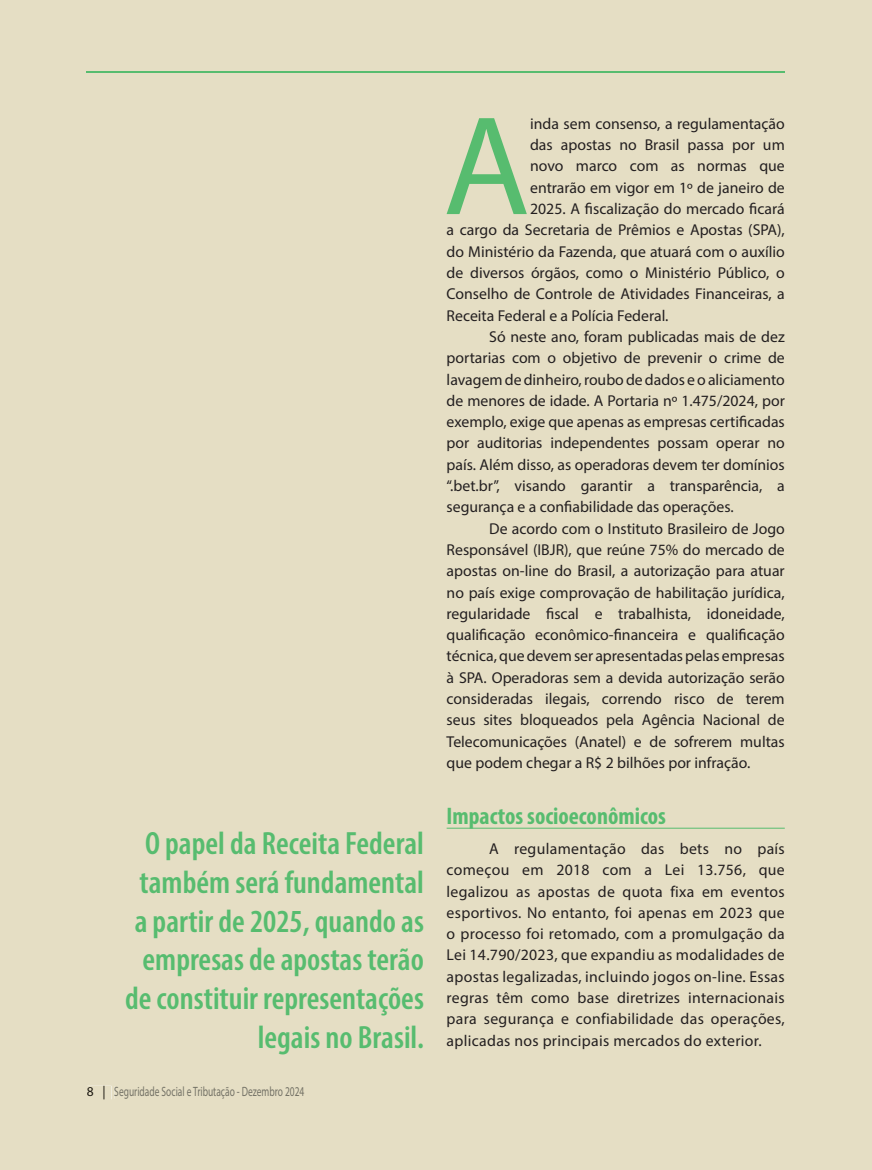
<style>
.page{position:relative;width:872px;height:1170px;background:#fff}
.page>*{position:absolute;margin:0;border:0;box-sizing:border-box;transform-origin:0 0}
.t1{font:142.2px "Myriad Pro";color:#57bc6f}
.t2{font:32.25px/38.7px "Myriad Variable Concept";color:#57bc6f;text-align:right}
.t3{font:700 condensed 24px "Myriad Pro";color:#57bc6f}
.t4{font:15.75px/21.3px "Myriad Pro";color:#231f20;text-align:justify}
.t5{font:13.5px "Myriad Pro";color:#808285;scale:.7 1}
.s1{color:#231f20}
</style>
<div class="page">
<div style="left:0;top:0;width:872px;height:1169px;background:#e5dec4"></div>
<div style="left:87px;top:1085px;width:24px;height:14px;background:#e5dec4"></div>
<div style="left:115px;top:1086px;width:189px;height:12px;background:#e5dec4"></div>
<hr style="left:87px;top:72px;width:698px;height:1px;background:#57bc6f">
<hr style="left:446px;top:827px;width:338px;height:1px;background:#57bc6f">
<h2 class="t2" style="left:125px;top:823px;width:300px">O papel da Receita Federal também será fundamental a partir de 2025, quando as empresas de apostas terão de constituir representações legais no Brasil.</h2>
<p class="t5" style="left:87px;top:1082px;width:312px"><span class="s1">8 |</span> Seguridade Social e Tributação - Dezembro 2024</p>
<h1 class="t1" style="left:443px;top:79px;width:89px">A</h1>
<p class="t4" style="left:530px;top:113px;width:256px">inda sem consenso, a regulamentação</p>
<p class="t4" style="left:530px;top:134px;width:256px">das apostas no Brasil passa por um</p>
<p class="t4" style="left:530px;top:155px;width:256px">novo marco com as normas que</p>
<p class="t4" style="left:530px;top:176px;width:256px">entrarão em vigor em 1º de janeiro de</p>
<p class="t4" style="left:530px;top:198px;width:256px">2025. A fiscalização do mercado ficará</p>
<p class="t4" style="left:446px;top:219px;width:340px">a cargo da Secretaria de Prêmios e Apostas (SPA),</p>
<p class="t4" style="left:446px;top:240px;width:339px">do Ministério da Fazenda, que atuará com o auxílio</p>
<p class="t4" style="left:446px;top:262px;width:340px">de diversos órgãos, como o Ministério Público, o</p>
<p class="t4" style="left:446px;top:283px;width:340px">Conselho de Controle de Atividades Financeiras, a</p>
<p class="t4" style="left:446px;top:304px;width:223px">Receita Federal e a Polícia Federal.</p>
<p class="t4" style="left:489px;top:326px;width:297px">Só neste ano, foram publicadas mais de dez</p>
<p class="t4" style="left:446px;top:347px;width:340px">portarias com o objetivo de prevenir o crime de</p>
<p class="t4" style="left:446px;top:368px;width:340px">lavagem de dinheiro, roubo de dados e o aliciamento</p>
<p class="t4" style="left:446px;top:389px;width:340px">de menores de idade. A Portaria nº 1.475/2024, por</p>
<p class="t4" style="left:446px;top:411px;width:340px">exemplo, exige que apenas as empresas certificadas</p>
<p class="t4" style="left:446px;top:432px;width:340px">por auditorias independentes possam operar no</p>
<p class="t4" style="left:446px;top:453px;width:340px">país. Além disso, as operadoras devem ter domínios</p>
<p class="t4" style="left:446px;top:475px;width:340px">“.bet.br”, visando garantir a transparência, a</p>
<p class="t4" style="left:446px;top:496px;width:289px">segurança e a confiabilidade das operações.</p>
<p class="t4" style="left:489px;top:517px;width:297px">De acordo com o Instituto Brasileiro de Jogo</p>
<p class="t4" style="left:446px;top:538px;width:340px">Responsável (IBJR), que reúne 75% do mercado de</p>
<p class="t4" style="left:446px;top:560px;width:339px">apostas on-line do Brasil, a autorização para atuar</p>
<p class="t4" style="left:446px;top:581px;width:340px">no país exige comprovação de habilitação jurídica,</p>
<p class="t4" style="left:446px;top:602px;width:340px">regularidade fiscal e trabalhista, idoneidade,</p>
<p class="t4" style="left:446px;top:624px;width:340px">qualificação econômico-financeira e qualificação</p>
<p class="t4" style="left:446px;top:645px;width:339px">técnica, que devem ser apresentadas pelas empresas</p>
<p class="t4" style="left:446px;top:666px;width:340px">à SPA. Operadoras sem a devida autorização serão</p>
<p class="t4" style="left:446px;top:688px;width:340px">consideradas ilegais, correndo risco de terem</p>
<p class="t4" style="left:446px;top:709px;width:339px">seus sites bloqueados pela Agência Nacional de</p>
<p class="t4" style="left:446px;top:730px;width:340px">Telecomunicações (Anatel) e de sofrerem multas</p>
<p class="t4" style="left:446px;top:751px;width:305px">que podem chegar a R$ 2 bilhões por infração.</p>
<h3 class="t3" style="left:446px;top:801px;width:221px">Impactos socioeconômicos</h3>
<p class="t4" style="left:446px;top:837px;width:340px;text-indent:43px">A regulamentação das bets no país começou em 2018 com a Lei 13.756, que legalizou as apostas de quota fixa em eventos esportivos. No entanto, foi apenas em 2023 que o processo foi retomado, com a promulgação da Lei 14.790/2023, que expandiu as modalidades de apostas legalizadas, incluindo jogos on-line. Essas regras têm como base diretrizes internacionais para segurança e confiabilidade das operações, aplicadas nos principais mercados do exterior.</p>
</div>
